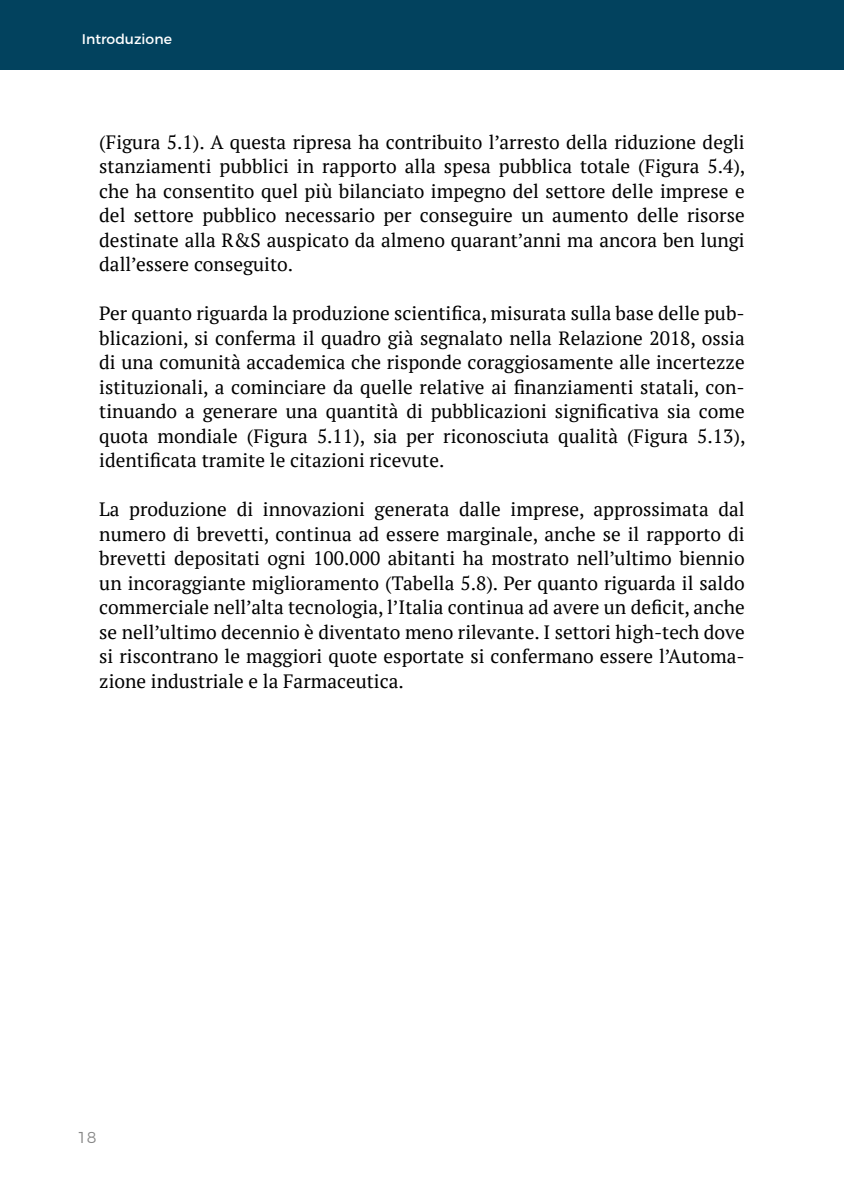
<style>
.page{position:relative;width:844px;height:1191px;background:#fff}
.page>*{position:absolute;margin:0;border:0;box-sizing:border-box;transform-origin:0 0}
.t1{font:19.25px/24.5px "PT Serif";color:#000;text-align:justify}
.t2{font:300 15.75px "Montserrat";color:#878787}
.t3{font:14px "Montserrat";color:#fff}
</style>
<div class="page">
<div style="left:0;top:0;width:843px;height:69px;background:#02425e"></div>
<p class="t3" style="left:82px;top:27px;width:91px">Introduzione</p>
<p class="t1" style="left:99px;top:129px;width:647px">(Figura 5.1). A questa ripresa ha contribuito l’arresto della riduzione degli stanziamenti pubblici in rapporto alla spesa pubblica totale (Figura 5.4), che ha consentito quel più bilanciato impegno del settore delle imprese e del settore pubblico necessario per conseguire un aumento delle risorse destinate alla R&amp;S auspicato da almeno quarant’anni ma ancora ben lungi dall’essere conseguito.</p>
<p class="t1" style="left:99px;top:301px;width:647px">Per quanto riguarda la produzione scientifica, misurata sulla base delle pub&shy;blicazioni, si conferma il quadro già segnalato nella Relazione 2018, ossia di una comunità accademica che risponde coraggiosamente alle incertezze istituzionali, a cominciare da quelle relative ai finanziamenti statali, con&shy;tinuando a generare una quantità di pubblicazioni significativa sia come quota mondiale (Figura 5.11), sia per riconosciuta qualità (Figura 5.13), identificata tramite le citazioni ricevute.</p>
<p class="t1" style="left:99px;top:497px;width:646px">La produzione di innovazioni generata dalle imprese, approssimata dal numero di brevetti, continua ad essere marginale, anche se il rapporto di brevetti depositati ogni 100.000 abitanti ha mostrato nell’ultimo biennio un incoraggiante miglioramento (Tabella 5.8). Per quanto riguarda il saldo commerciale nell’alta tecnologia, l’Italia continua ad avere un deficit, anche se nell’ultimo decennio è diventato meno rilevante. I settori high-tech dove si riscontrano le maggiori quote esportate si confermano essere l’Automa&shy;zione industriale e la Farmaceutica.</p>
<p class="t2" style="left:77px;top:1125px;width:21px">18</p>
</div>
